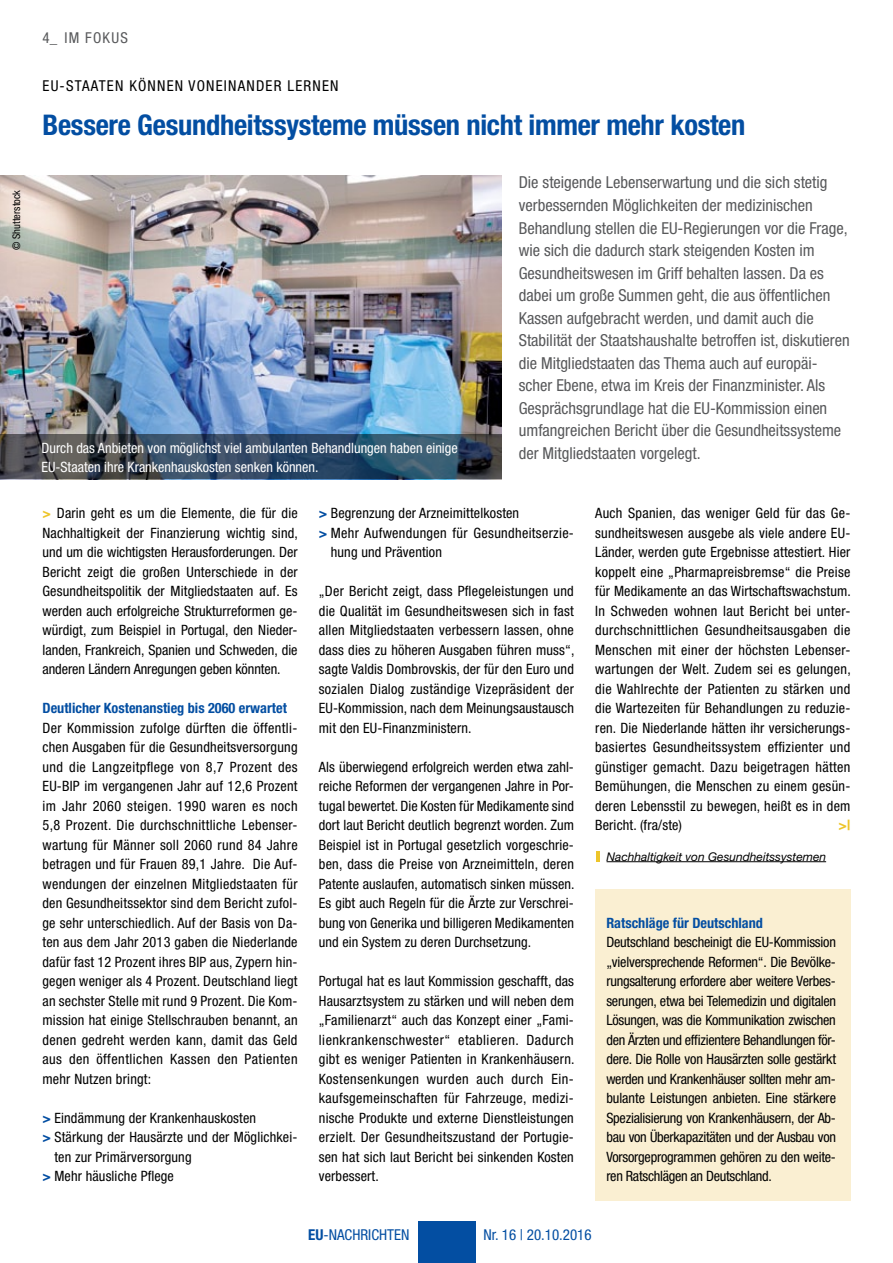
<style>
.page{position:relative;width:893px;height:1263px;background:#fff}
.page>*{position:absolute;margin:0;border:0;box-sizing:border-box;transform-origin:0 0}
.t1{font:700 condensed 28.5px "Helvetica Neue LT";letter-spacing:-.01em;color:#034ea2}
.t2{font:condensed 16.5px/22.5px "Helvetica Neue LT";color:#58595b}
.t3{font:condensed 15px "Helvetica Neue LT";letter-spacing:.08em;color:#000}
.t4{font:condensed 15px "Helvetica Neue LT";color:#034ea2}
.t5{font:condensed 15px "Helvetica Neue LT";color:#58595b}
.t6{font:condensed 14.25px/19.5px "Helvetica Neue LT";letter-spacing:.01em;color:#000;text-align:justify}
.t7{font:condensed 14.25px/19.5px "Helvetica Neue LT";color:#fff}
.t8{font:700 condensed 14.25px "Helvetica Neue LT";color:#034ea2}
.t9{font:700 condensed 14.25px "Helvetica Neue LT";color:#edc52a}
.t10{font:italic 12px "Helvetica Neue LT";color:#000}
.t11{font:condensed 10.5px "Helvetica Neue LT";color:#000}
.s1{font-weight:700;color:#edc52a}
.s2{font-weight:700;color:#034ea2}
.s3{font-weight:700}
</style>
<div class="page">
<div style="left:418px;top:1221px;width:57px;height:42px;background:#034ea2"></div>
<img style="left:0;top:175px;width:502px;height:259px">
<div style="left:595px;top:889px;width:255px;height:311px;background:#faefd2"></div>
<svg style="left:0;top:434px;width:502px;height:45px;background:#384a5c"></svg>
<hr style="left:607px;top:861px;width:219px;height:1px;background:#000">
<hr style="left:596px;top:851px;width:4px;height:11px;background:#edc52a">
<p class="t11" style="left:10px;top:250px;width:62px;rotate:-90deg">© Shutterstock</p>
<p class="t5" style="left:43px;top:29px;width:52px">4_ Im Foku</p>
<p class="t5" style="left:120px;top:29px;width:9px">s</p>
<p class="t3" style="left:43px;top:77px;width:297px">EU-Staaten können voneinander lernen</p>
<h1 class="t1" style="left:43px;top:108px;width:704px">Bessere Gesundheitssysteme müssen nicht immer mehr kosten</h1>
<p class="t7" style="left:42px;top:438px;width:418px">Durch das Anbieten von möglichst viel ambulanten Behandlungen haben einige<br>EU-Staaten ihre Krankenhauskosten senken können.</p>
<p class="t2" style="left:519px;top:171px;width:332px">Die steigende Lebenserwartung und die sich stetig verbessernden Möglichkeiten der medizinischen Behandlung stellen die EU-Regierungen vor die Frage, wie sich die dadurch stark steigenden Kosten im Gesundheitswesen im Griff behalten lassen. Da es dabei um große Summen geht, die aus öffentlichen Kassen aufgebracht werden, und damit auch die Stabilität der Staatshaushalte betroffen ist, diskutieren die Mitgliedstaaten das Thema auch auf europäi&shy;scher Ebene, etwa im Kreis der Finanzminister. Als Gesprächsgrundlage hat die EU-Kommission einen umfangreichen Bericht über die Gesundheitssysteme der Mitgliedstaaten vorgelegt.</p>
<p class="t6" style="left:43px;top:503px;width:257px"><span class="s1">&gt;</span> Darin geht es um die Elemente, die für die Nachhaltigkeit der Finanzierung wichtig sind, und um die wichtigsten Herausforderungen. Der Bericht zeigt die großen Unterschiede in der Gesundheitspolitik der Mitgliedstaaten auf. Es werden auch erfolgreiche Strukturreformen ge&shy;würdigt, zum Beispiel in Portugal, den Nieder&shy;landen, Frankreich, Spanien und Schweden, die anderen Ländern Anregungen geben könnten.</p>
<p class="t8" style="left:43px;top:700px;width:246px">Deutlicher Kostenanstieg bis 2060 erwartet</p>
<p class="t6" style="left:42px;top:718px;width:257px">Der Kommission zufolge dürften die öffentli&shy;chen Ausgaben für die Gesundheitsversorgung und die Langzeitpflege von 8,7 Prozent des EU-BIP im vergangenen Jahr auf 12,6 Prozent im Jahr 2060 steigen. 1990 waren es noch 5,8 Prozent. Die durchschnittliche Lebenser&shy;wartung für Männer soll 2060 rund 84 Jahre betragen und für Frauen 89,1 Jahre. Die Auf&shy;wendungen der einzelnen Mitgliedstaaten für den Gesundheitssektor sind dem Bericht zufol&shy;ge sehr unterschiedlich. Auf der Basis von Da&shy;ten aus dem Jahr 2013 gaben die Niederlande dafür fast 12 Prozent ihres BIP aus, Zypern hin&shy;gegen weniger als 4 Prozent. Deutschland liegt an sechster Stelle mit rund 9 Prozent. Die Kom&shy;mission hat einige Stellschrauben benannt, an denen gedreht werden kann, damit das Geld aus den öffentlichen Kassen den Patienten mehr Nutzen bringt:</p>
<p class="t6" style="left:42px;top:1108px;width:215px"><span class="s2">&gt;</span> Eindämmung der Krankenhauskosten</p>
<p class="t6" style="left:42px;top:1127px;width:257px"><span class="s2">&gt;</span> Stärkung der Hausärzte und der Möglichkei-</p>
<p class="t6" style="left:54px;top:1147px;width:139px">ten zur Primärversorgung</p>
<p class="t6" style="left:42px;top:1166px;width:133px"><span class="s2">&gt;</span> Mehr häusliche Pflege</p>
<p class="t6" style="left:319px;top:503px;width:202px"><span class="s2">&gt;</span> Begrenzung der Arzneimittelkosten</p>
<p class="t6" style="left:319px;top:523px;width:257px"><span class="s2">&gt;</span> Mehr Aufwendungen für Gesundheitserzie-</p>
<p class="t6" style="left:331px;top:542px;width:113px">hung und Prävention</p>
<p class="t6" style="left:319px;top:581px;width:257px">„Der Bericht zeigt, dass Pflegeleistungen und die Qualität im Gesundheitswesen sich in fast allen Mitgliedstaaten verbessern lassen, ohne dass dies zu höheren Ausgaben führen muss“, sagte Valdis Dombrovskis, der für den Euro und sozialen Dialog zuständige Vizepräsident der EU-Kommission, nach dem Meinungsaustausch mit den EU-Finanzministern.</p>
<p class="t6" style="left:319px;top:757px;width:257px">Als überwiegend erfolgreich werden etwa zahl&shy;reiche Reformen der vergangenen Jahre in Por&shy;tugal bewertet. Die Kosten für Medikamente sind dort laut Bericht deutlich begrenzt worden. Zum Beispiel ist in Portugal gesetzlich vorgeschrie&shy;ben, dass die Preise von Arzneimitteln, deren Patente auslaufen, automatisch sinken müssen.<br>Es gibt auch Regeln für die Ärzte zur Verschrei&shy;bung von Generika und billigeren Medikamenten und ein System zu deren Durchsetzung.</p>
<p class="t6" style="left:319px;top:971px;width:257px">Portugal hat es laut Kommission geschafft, das Hausarztsystem zu stärken und will neben dem „Familienarzt“ auch das Konzept einer „Fami&shy;lienkrankenschwester“ etablieren. Dadurch gibt es weniger Patienten in Krankenhäusern.<br>Kostensenkungen wurden auch durch Ein&shy;kaufsgemeinschaften für Fahrzeuge, medizi&shy;nische Produkte und externe Dienstleistungen erzielt. Der Gesundheitszustand der Portugie&shy;sen hat sich laut Bericht bei sinkenden Kosten verbessert.</p>
<p class="t6" style="left:595px;top:503px;width:257px">Auch Spanien, das weniger Geld für das Ge&shy;sundheitswesen ausgebe als viele andere EU-Länder, werden gute Ergebnisse attestiert. Hier koppelt eine „Pharmapreisbremse“ die Preise für Medikamente an das Wirtschaftswachstum.<br>In Schweden wohnen laut Bericht bei unter&shy;durchschnittlichen Gesundheitsausgaben die Menschen mit einer der höchsten Lebenser&shy;wartungen der Welt. Zudem sei es gelungen, die Wahlrechte der Patienten zu stärken und die Wartezeiten für Behandlungen zu reduzie&shy;ren. Die Niederlande hätten ihr versicherungs&shy;basiertes Gesundheitssystem effizienter und günstiger gemacht. Dazu beigetragen hätten Bemühungen, die Menschen zu einem gesün&shy;deren Lebensstil zu bewegen, heißt es in dem Bericht. (fra/ste)</p>
<p class="t9" style="left:838px;top:816px;width:13px">&gt;|</p>
<p class="t10" style="left:607px;top:849px;width:221px">Nachhaltigkeit von Gesundheitssystemen</p>
<p class="t8" style="left:606px;top:914px;width:158px">Ratschläge für Deutschland</p>
<p class="t6" style="left:606px;top:932px;width:231px">Deutschland bescheinigt die EU-Kommission „vielversprechende Reformen“. Die Bevölke&shy;rungsalterung erfordere aber weitere Verbes&shy;serungen, etwa bei Telemedizin und digitalen Lösungen, was die Kommunikation zwischen den Ärzten und effizientere Behandlungen för&shy;dere. Die Rolle von Hausärzten solle gestärkt werden und Krankenhäuser sollten mehr am&shy;bulante Leistungen anbieten. Eine stärkere Spezialisierung von Krankenhäusern, der Ab&shy;bau von Überkapazitäten und der Ausbau von Vorsorgeprogrammen gehören zu den weite&shy;ren Ratschlägen an Deutschland.</p>
<p class="t4" style="left:308px;top:1226px;width:29px"><span class="s3">EU</span>-NACHRICH</p>
<p class="t4" style="left:387px;top:1226px;width:15px">TEN</p>
<p class="t4" style="left:484px;top:1226px;width:110px">Nr. 16 | 20.10.2016</p>
</div>
